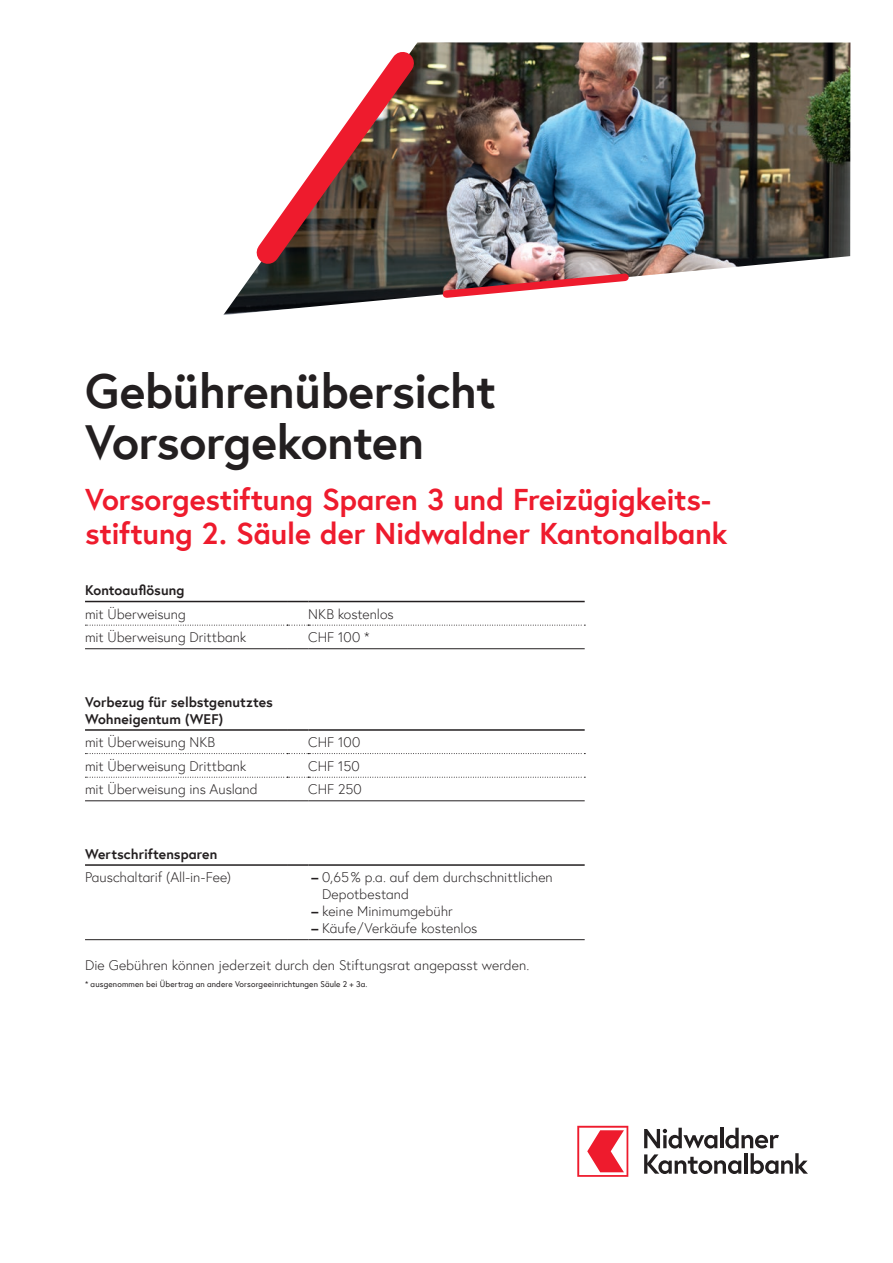
<style>
.page{position:relative;width:893px;height:1263px;background:#fff}
.page>*{position:absolute;margin:0;border:0;box-sizing:border-box;transform-origin:0 0}
.t1{font:48px/51px "Europa Bold Alt";letter-spacing:-.01em;color:#231f20}
.t2{font:30px/34px "Europa Bold Alt";letter-spacing:-.005em;color:#ee1b2d}
.t3{font:13.8px/17px "Europa Light Alt";color:#231f20}
.t4{font:13.8px/17px "Europa Bold Alt";letter-spacing:.005em;color:#231f20}
.t5{font:8.25px "Europa Regular Alt";letter-spacing:.02em;color:#231f20}
.s1{font-family:"Europa Bold Alt"}
</style>
<div class="page">
<img style="left:223px;top:42px;width:627px;height:273px">
<hr style="left:85px;top:648px;width:202px;height:1px;background:#231f20">
<svg style="left:287px;top:648px;width:21px;height:1px"></svg>
<hr style="left:308px;top:648px;width:277px;height:1px;background:#231f20">
<hr style="left:85px;top:939px;width:202px;height:1px;background:#231f20">
<svg style="left:287px;top:939px;width:21px;height:1px"></svg>
<hr style="left:308px;top:939px;width:277px;height:1px;background:#231f20">
<hr style="left:85px;top:800px;width:202px;height:1px;background:#231f20">
<svg style="left:287px;top:800px;width:21px;height:1px"></svg>
<hr style="left:308px;top:800px;width:277px;height:1px;background:#231f20">
<svg style="left:85px;top:777px;width:500px;height:1px"></svg>
<svg style="left:85px;top:753px;width:500px;height:1px"></svg>
<hr style="left:85px;top:864px;width:202px;height:2px;background:#231f20">
<hr style="left:287px;top:864px;width:21px;height:2px;background:#231f20">
<hr style="left:308px;top:864px;width:277px;height:2px;background:#231f20">
<hr style="left:85px;top:729px;width:202px;height:2px;background:#231f20">
<hr style="left:287px;top:729px;width:21px;height:2px;background:#231f20">
<hr style="left:308px;top:729px;width:277px;height:2px;background:#231f20">
<svg style="left:85px;top:625px;width:500px;height:1px"></svg>
<hr style="left:85px;top:601px;width:202px;height:1px;background:#231f20">
<svg style="left:287px;top:601px;width:21px;height:1px"></svg>
<hr style="left:308px;top:601px;width:277px;height:1px;background:#231f20">
<svg style="left:236px;top:42px;width:198px;height:242px"></svg>
<img style="left:438px;top:269px;width:195px;height:33px">
<svg style="left:577px;top:1126px;width:51px;height:51px"></svg>
<svg style="left:644px;top:1128px;width:164px;height:46px"></svg>
<h1 class="t1" style="left:85px;top:365px;width:413px">Gebührenübersicht<br>Vorsorgekonten</h1>
<h2 class="t2" style="left:85px;top:482px;width:644px">Vorsorgestiftung Sparen 3 und Freizügigkeits&shy;stiftung 2. Säule der Nidwaldner Kantonalbank</h2>
<p class="t4" style="left:85px;top:581px;width:101px">Kontoauflösung</p>
<p class="t3" style="left:85px;top:605px;width:102px">mit Überweisung</p>
<p class="t3" style="left:308px;top:605px;width:87px">NKB kostenlos</p>
<p class="t3" style="left:85px;top:629px;width:163px">mit Überweisung Drittbank</p>
<p class="t3" style="left:308px;top:629px;width:63px">CHF 100 *</p>
<p class="t4" style="left:85px;top:693px;width:189px">Vorbezug für selbstgenutztes<br>Wohneigentum (WEF)</p>
<p class="t3" style="left:85px;top:734px;width:132px">mit Überweisung NKB</p>
<p class="t3" style="left:308px;top:734px;width:54px">CHF 100</p>
<p class="t3" style="left:85px;top:757px;width:163px">mit Überweisung Drittbank</p>
<p class="t3" style="left:308px;top:757px;width:53px">CHF 150</p>
<p class="t3" style="left:85px;top:781px;width:174px">mit Überweisung ins Ausland</p>
<p class="t3" style="left:308px;top:781px;width:55px">CHF 250</p>
<p class="t4" style="left:85px;top:845px;width:134px">Wertschriftensparen</p>
<p class="t3" style="left:85px;top:869px;width:147px">Pauschaltarif (All-in-Fee)</p>
<p class="t3" style="left:322px;top:869px;width:232px;text-indent:-11px"><span class="s1">–</span> 0,65% p.a. auf dem durchschnittlichen<br>Depotbestand</p>
<p class="t3" style="left:311px;top:903px;width:143px"><span class="s1">–</span> keine Minimumgebühr</p>
<p class="t3" style="left:311px;top:920px;width:167px"><span class="s1">–</span> Käufe/Verkäufe kostenlos</p>
<p class="t3" style="left:85px;top:956px;width:446px">Die Gebühren können jederzeit durch den Stiftungsrat angepasst werden.</p>
<p class="t5" style="left:85px;top:978px;width:284px">* ausgenommen bei Übertrag an andere Vorsorgeeinrichtungen Säule 2 + 3a.</p>
</div>
